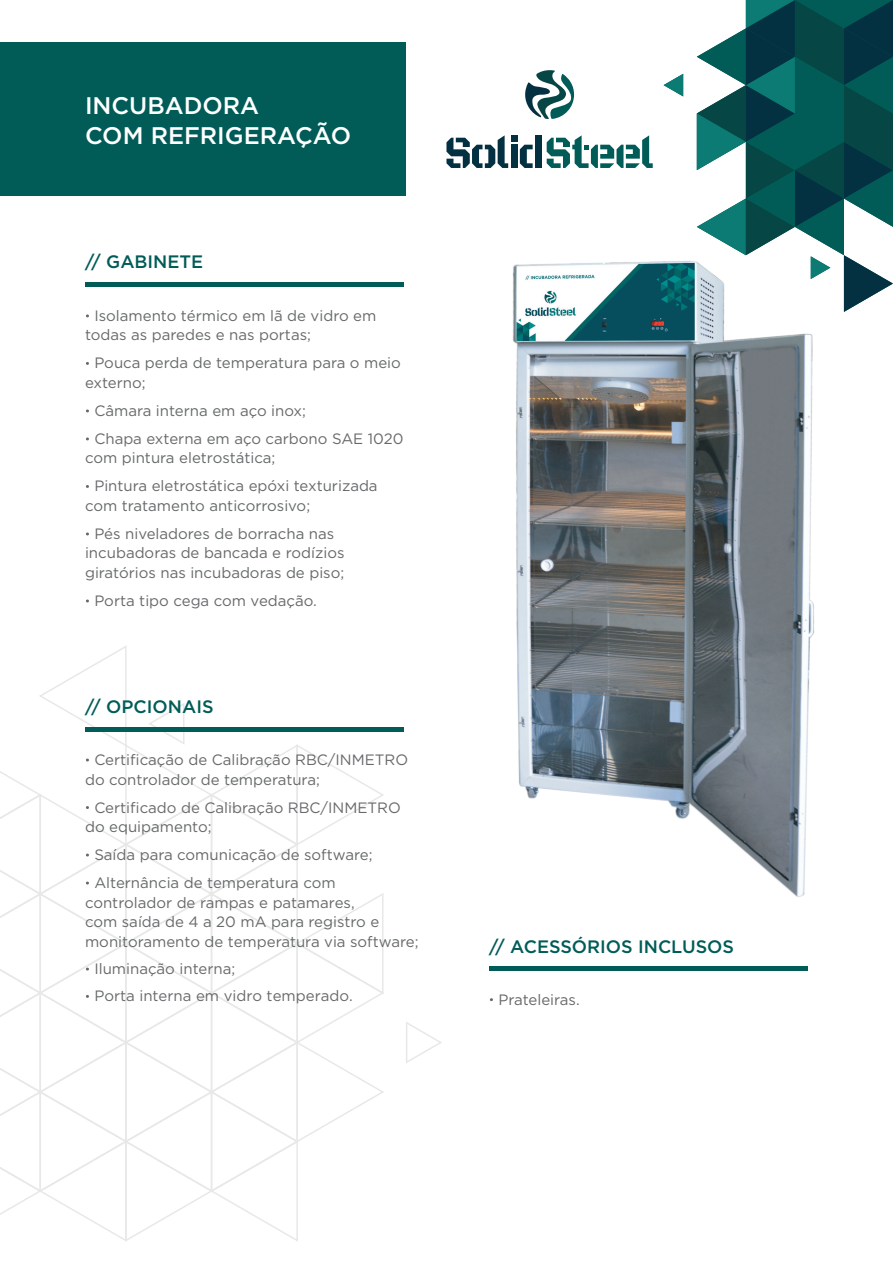
<style>
.page{position:relative;width:893px;height:1263px;background:#fff}
.page>*{position:absolute;margin:0;border:0;box-sizing:border-box;transform-origin:0 0}
.t1{font:500 24px/30px "Gotham";color:#fff}
.t2{font:500 18px "Gotham";color:#015c58}
.t3{font:15px/19.5px "Gotham";color:#66696a}
.t4{font:15px "Gotham";color:#676a6b}
</style>
<div class="page">
<svg style="left:406px;top:1022px;width:36px;height:41px"></svg>
<svg style="left:664px;top:74px;width:19px;height:22px"></svg>
<svg style="left:697px;top:0;width:196px;height:293px;background:#286769"></svg>
<div style="left:0;top:43px;width:405px;height:153px;background:#015c58"></div>
<svg style="left:0;top:646px;width:386px;height:596px"></svg>
<div style="left:510px;top:145px;width:7px;height:23px;background:#033142"></div>
<svg style="left:520px;top:145px;width:13px;height:23px"></svg>
<div style="left:535px;top:135px;width:7px;height:33px;background:#033142"></div>
<div style="left:510px;top:135px;width:7px;height:7px;background:#033142"></div>
<svg style="left:446px;top:135px;width:62px;height:33px"></svg>
<svg style="left:547px;top:135px;width:106px;height:33px"></svg>
<svg style="left:525px;top:70px;width:49px;height:49px"></svg>
<div style="left:489px;top:966px;width:319px;height:5px;background:#015c58"></div>
<hr style="left:85px;top:283px;width:319px;height:4px;background:#015c58">
<hr style="left:85px;top:727px;width:319px;height:4px;background:#015c58">
<img style="left:512px;top:176px;width:366px;height:721px">
<h1 class="t1" style="left:85px;top:90px;width:268px">INCUBADORA<br>COM REFRIGERAÇÃO</h1>
<p class="t2" style="left:85px;top:250px;width:120px">// GABINETE</p>
<p class="t3" style="left:85px;top:306px;width:293px;text-indent:9px">Isolamento térmico em lã de vidro em todas as paredes e nas portas;</p>
<p class="t3" style="left:85px;top:353px;width:317px;text-indent:9px">Pouca perda de temperatura para o meio externo;</p>
<p class="t3" style="left:94px;top:396px;width:311px;line-height:28px">Câmara interna em aço inox;<br>Chapa externa em aço carbono SAE 1020</p>
<p class="t3" style="left:94px;top:444px;width:285px;line-height:28px;text-indent:-9px">com pintura eletrostática;<br>Pintura eletrostática epóxi texturizada</p>
<p class="t3" style="left:94px;top:491px;width:241px;line-height:28px;text-indent:-9px">com tratamento anticorrosivo;<br>Pés niveladores de borracha nas</p>
<p class="t3" style="left:85px;top:543px;width:261px">incubadoras de bancada e rodízios giratórios nas incubadoras de piso;</p>
<p class="t3" style="left:94px;top:591px;width:224px">Porta tipo cega com vedação.</p>
<p class="t2" style="left:85px;top:695px;width:130px">// OPCIONAIS</p>
<p class="t3" style="left:85px;top:750px;width:325px;text-indent:9px">Certificação de Calibração RBC/INMETRO do controlador de temperatura;</p>
<p class="t3" style="left:85px;top:797px;width:317px;text-indent:9px">Certificado de Calibração RBC/INMETRO do equipamento;</p>
<p class="t3" style="left:94px;top:840px;width:280px;line-height:28px">Saída para comunicação de software;<br>Alternância de temperatura com</p>
<p class="t3" style="left:85px;top:892px;width:335px">controlador de rampas e patamares,<br>com saída de 4 a 20 mA para registro e monitoramento de temperatura via software;</p>
<p class="t3" style="left:94px;top:959px;width:142px">Iluminação interna;</p>
<p class="t4" style="left:94px;top:986px;width:260px">Porta interna em vidro temperado.</p>
<p class="t2" style="left:489px;top:935px;width:246px">// ACESSÓRIOS INCLUSOS</p>
<p class="t3" style="left:498px;top:989px;width:83px">Prateleiras.</p>
</div>
